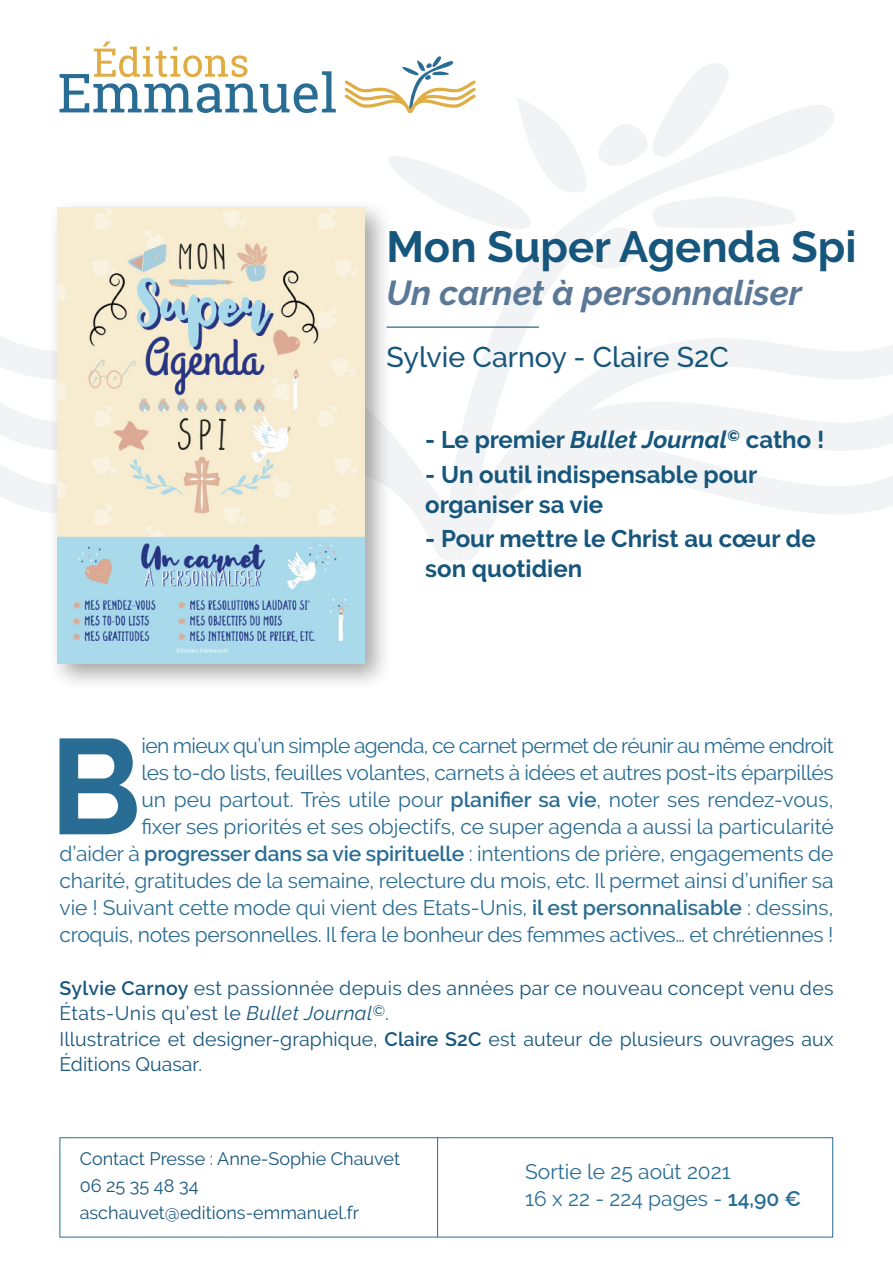
<style>
.page{position:relative;width:893px;height:1263px;background:#fff}
.page>*{position:absolute;margin:0;border:0;box-sizing:border-box;transform-origin:0 0}
._05_Texte_courant{font:700 135.15px "Raleway";color:#296d94}
._01_Titre_livre{font:700 43.5px "Raleway";color:#17567c}
._02_Sous_titre{font:italic 700 34.5px "Raleway";color:#5b7897}
._03_Auteur{font:500 28.5px "Raleway";color:#17567c}
.Points_clés{font:700 24px/30px "Raleway";color:#17567c}
._05_Texte_courant-2{font:21px/27px "Raleway";letter-spacing:-.01em;color:#296d94;text-align:right}
._07_info_technique{font:21px "Raleway";color:#296d94}
._06_Texte_auteur{font:19.5px/25.5px "Raleway";letter-spacing:.005em;color:#17567c}
._07_info_technique-2{font:18px/27px "Raleway";color:#17567c}
.s1{font-style:italic}
.s2{font-weight:600}
</style>
<div class="page">
<svg style="left:522px;top:105px;width:312px;height:168px"></svg>
<svg style="left:0;top:273px;width:893px;height:287px"></svg>
<svg style="left:344px;top:56px;width:452px;height:213px"></svg>
<svg style="left:60px;top:42px;width:276px;height:71px"></svg>
<hr style="left:387px;top:327px;width:152px;height:1px;background:#17567c">
<div style="left:47px;top:198px;width:346px;height:493px;background:#231f20;opacity:.4"></div>
<img style="left:57px;top:208px;width:308px;height:455px">
<div style="left:60px;top:1137px;width:773px;height:100px;background:#fff;border:1px solid #296d94"></div>
<hr style="left:437px;top:1137px;width:1px;height:100px;background:#296d94">
<p class="_01_Titre_livre" style="left:387px;top:222px;width:471px">Mon Super Agenda Spi</p>
<p class="_02_Sous_titre" style="left:387px;top:273px;width:417px">Un carnet à personnaliser</p>
<p class="_03_Auteur" style="left:387px;top:340px;width:344px">Sylvie Carnoy - Claire S2C</p>
<p class="Points_clés" style="left:425px;top:425px;width:401px">- Le premier <span class="s1">Bullet Journal</span><sup>©</sup> catho !</p>
<p class="Points_clés" style="left:425px;top:459px;width:334px">- Un outil indispensable pour organiser sa vie</p>
<p class="Points_clés" style="left:425px;top:524px;width:392px">- Pour mettre le Christ au cœur de son quotidien</p>
<p class="_05_Texte_courant-2" style="left:60px;top:732px;width:776px">ien mieux qu’un simple agenda, ce carnet permet de réunir au même endroit<br>les to-do lists, feuilles volantes, carnets à idées et autres post-its éparpillés<br>un peu partout. Très utile pour <span class="s2">planifier sa vie</span>, noter ses rendez-vous,<br>fixer ses priorités et ses objectifs, ce super agenda a aussi la particularité<br>d’aider à <span class="s2">progresser dans sa vie spirituelle</span> : intentions de prière, engagements de charité, gratitudes de la semaine, relecture du mois, etc. Il permet ainsi d’unifier sa vie ! Suivant cette mode qui vient des Etats-Unis, <span class="s2">il est personnalisable</span> : dessins, croquis, notes personnelles. Il fera le bonheur des femmes actives… et chrétiennes !</p>
<p class="_06_Texte_auteur" style="left:60px;top:975px;width:776px"><span class="s2">Sylvie Carnoy</span> est passionnée depuis des années par ce nouveau concept venu des<br>États-Unis qu’est le <span class="s1">Bullet Journal</span><sup>©</sup>.</p>
<p class="_06_Texte_auteur" style="left:60px;top:1026px;width:776px">Illustratrice et designer-graphique, <span class="s2">Claire S2C</span> est auteur de plusieurs ouvrages aux<br>Éditions Quasar.</p>
<p class="_05_Texte_courant" style="left:50px;top:709px;width:93px">B</p>
<p class="_07_info_technique-2" style="left:80px;top:1145px;width:322px">Contact Presse : Anne-Sophie Chauvet<br>06 25 35 48 34</p>
<p class="_07_info_technique-2" style="left:80px;top:1199px;width:281px">aschauvet@editions-emmanuel.fr</p>
<p class="_07_info_technique" style="left:525px;top:1159px;width:207px">Sortie le 25 août 2021</p>
<p class="_07_info_technique" style="left:525px;top:1186px;width:278px">16 x 22 - 224 pages - <span class="s2">14,90 €</span></p>
</div>
